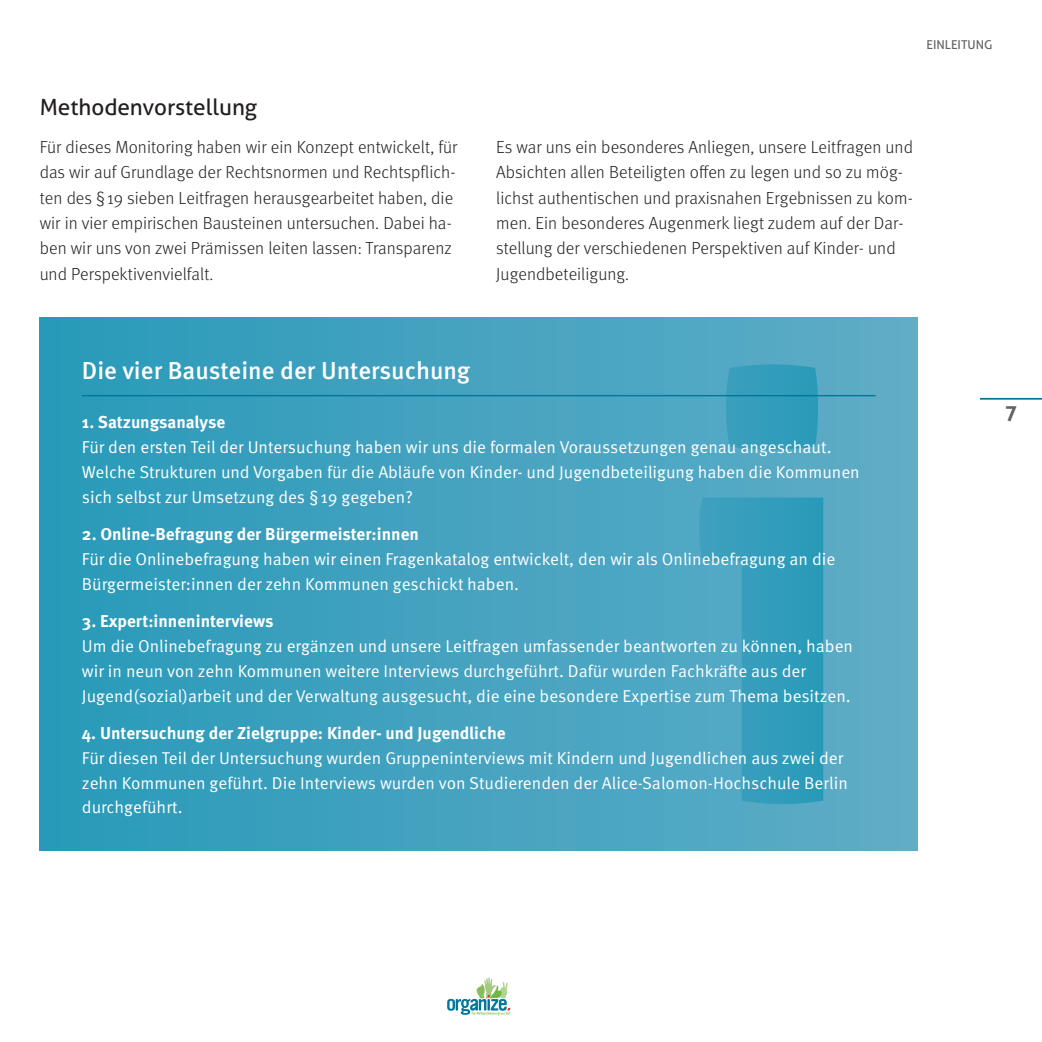
<style>
.page{position:relative;width:1042px;height:1042px;background:#fff}
.page>*{position:absolute;margin:0;border:0;box-sizing:border-box;transform-origin:0 0}
.t1{font:500 24.5px "Meta Pro";color:#fff}
.t2{font:22.4px "Aller";color:#231f20}
.t3{font:700 21px "Aller";color:#636366}
.t4{font:300 17.5px/25.4px "Meta Pro";letter-spacing:.005em;color:#231f20}
.t5{font:17.15px/24.8px "Meta Pro Norm";color:#fff}
.t6{font:700 17.15px "Meta Pro";color:#fff}
.t7{font:12.25px "Aller";color:#636366}
</style>
<div class="page">
<svg style="left:447px;top:977px;width:63px;height:38px"></svg>
<hr style="left:980px;top:398px;width:62px;height:2px;background:#00789b">
<div style="left:40px;top:318px;width:878px;height:533px;background:linear-gradient(to right,#299ab9,#60acc7)"></div>
<svg style="left:699px;top:364px;width:124px;height:440px;background:#3da1be"></svg>
<hr style="left:82px;top:395px;width:793px;height:1px;background:#00789b">
<h2 class="t2" style="left:40px;top:93px;width:219px">Methodenvorstellung</h2>
<p class="t4" style="left:40px;top:133px;width:419px">Für dieses Monitoring haben wir ein Konzept entwickelt, für das wir auf Grundlage der Rechtsnormen und Rechtspflich&shy;ten des § 19 sieben Leitfragen herausgearbeitet haben, die wir in vier empirischen Bausteinen untersuchen. Dabei ha&shy;ben wir uns von zwei Prämissen leiten lassen: Transparenz und Perspektivenvielfalt.</p>
<p class="t7" style="left:926px;top:37px;width:67px">Ei nleitung</p>
<p class="t4" style="left:496px;top:133px;width:418px">Es war uns ein besonderes Anliegen, unsere Leitfragen und Absichten allen Beteiligten offen zu legen und so zu mög&shy;lichst authentischen und praxisnahen Ergebnissen zu kom&shy;men. Ein besonderes Augenmerk liegt zudem auf der Dar&shy;stellung der verschiedenen Perspektiven auf Kinder- und Jugendbeteiligung.</p>
<h1 class="t1" style="left:82px;top:351px;width:390px">Die vier Bausteine der Untersuchung</h1>
<p class="t6" style="left:82px;top:409px;width:145px">1. Satzungsanalyse</p>
<p class="t5" style="left:82px;top:433px;width:779px">Für den ersten Teil der Untersuchung haben wir uns die formalen Voraussetzungen genau angeschaut.<br>Welche Strukturen und Vorgaben für die Abläufe von Kinder- und Jugendbeteiligung haben die Kommunen sich selbst zur Umsetzung des §19 gegeben?</p>
<p class="t6" style="left:82px;top:521px;width:339px">2. Online-Befragung der Bürgermeister:innen</p>
<p class="t5" style="left:82px;top:545px;width:755px">Für die Onlinebefragung haben wir einen Fragenkatalog entwickelt, den wir als Onlinebefragung an die<br>Bürgermeister:innen der zehn Kommunen geschickt haben.</p>
<p class="t6" style="left:82px;top:607px;width:193px">3. Expert:inneninterviews</p>
<p class="t5" style="left:82px;top:632px;width:773px">Um die Onlinebefragung zu ergänzen und unsere Leitfragen umfassender beantworten zu können, haben wir in neun von zehn Kommunen weitere Interviews durchgeführt. Dafür wurden Fachkräfte aus der<br>Jugend(sozial)arbeit und der Verwaltung ausgesucht, die eine besondere Expertise zum Thema besitzen.</p>
<p class="t6" style="left:82px;top:719px;width:425px">4. Untersuchung der Zielgruppe: Kinder- und Jugendliche</p>
<p class="t5" style="left:82px;top:744px;width:767px">Für diesen Teil der Untersuchung wurden Gruppeninterviews mit Kindern und Jugendlichen aus zwei der zehn Kommunen geführt. Die Interviews wurden von Studierenden der Alice-Salomon-Hochschule Berlin durchgeführt.</p>
<p class="t3" style="left:1004px;top:400px;width:14px">7</p>
</div>
